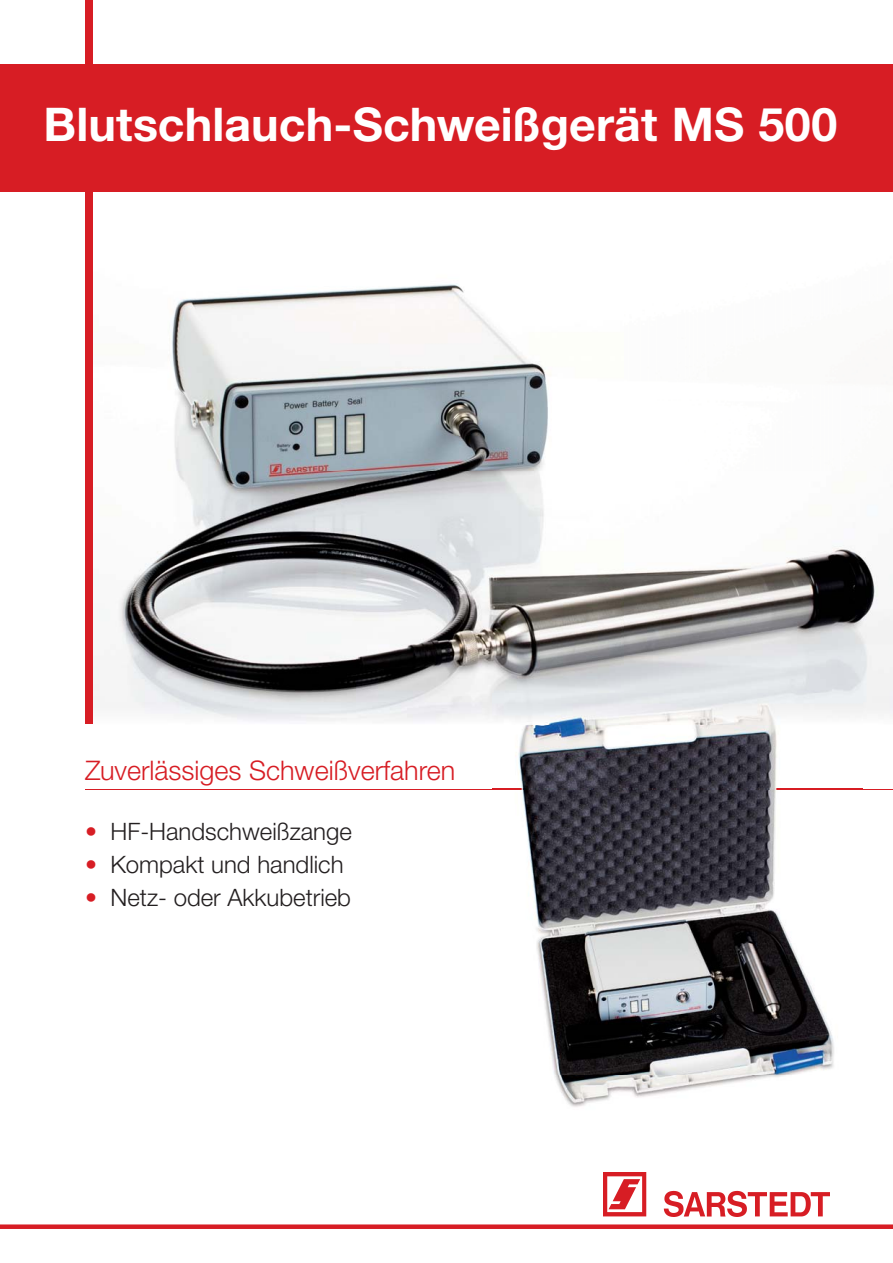
<style>
.page{position:relative;width:893px;height:1263px;background:#fff}
.page>*{position:absolute;margin:0;border:0;box-sizing:border-box;transform-origin:0 0}
.t1{font:700 46.5px "Helvetica Neue LTW1 G";color:#fff}
.t2{font:300 27px "Helvetica Neue LTW1 G";color:#d71d24}
.t3{font:300 24px "Helvetica Neue LTW1 G";color:#231f20}
.s1{color:#d71d24}
</style>
<div class="page">
<div style="left:0;top:1224px;width:893px;height:5px;background:#d71d24"></div>
<div style="left:0;top:64px;width:893px;height:127px;background:#d71d24"></div>
<img style="left:603px;top:1173px;width:226px;height:43px">
<img style="left:88px;top:218px;width:805px;height:506px">
<div style="left:85px;top:0;width:7px;height:723px;background:#d71d24"></div>
<hr style="left:85px;top:789px;width:808px;height:1px;background:#d71d24">
<img style="left:493px;top:693px;width:370px;height:414px">
<img style="left:493px;top:789px;width:370px;height:1px">
<h1 class="t1" style="left:44px;top:98px;width:795px">Blutschlauch-Schweißgerät MS 500</h1>
<p class="t2" style="left:85px;top:761px;width:372px">Zuverlässiges Schweißverfahren</p>
<p class="t3" style="left:85px;top:823px;width:268px"><span class="s1">•</span> HF-Handschweißzange</p>
<p class="t3" style="left:85px;top:856px;width:260px"><span class="s1">•</span> Kompakt und handlich</p>
<p class="t3" style="left:85px;top:889px;width:268px"><span class="s1">•</span> Netz- oder Akkubetrieb</p>
</div>
